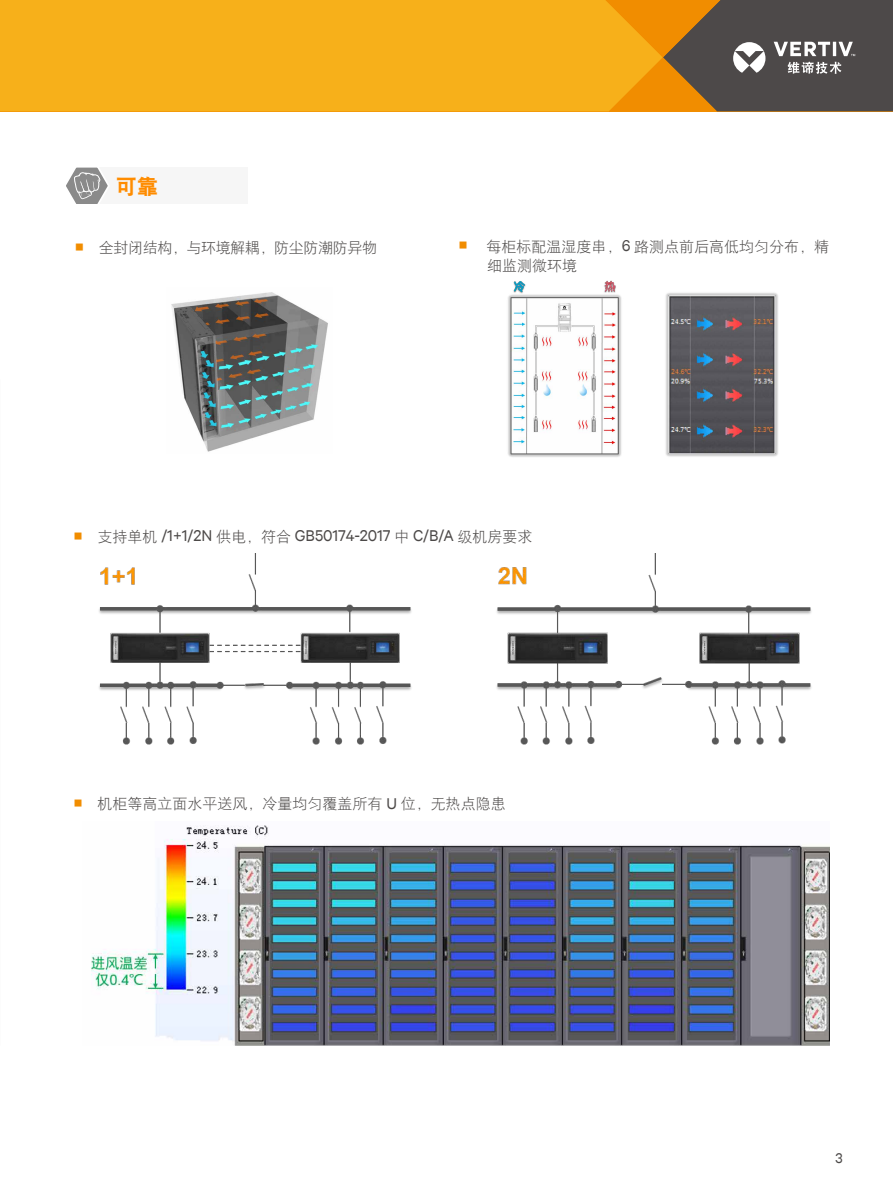
<style>
.page{position:relative;width:893px;height:1195px;background:#fff}
.page>*{position:absolute;margin:0;border:0;box-sizing:border-box;transform-origin:0 0}
.t1{font:21px "DFP Hei W9";color:#ff8c00}
.t2{font:15px/19.5px "DFP Hei W3";color:#4c4948}
.t3{font:15px "Calibre";color:#4c4948}
.t4{font:15px "DFP Hei W3";letter-spacing:-.025em;color:#4c4948}
.t5{font:13.5px "Calibre";color:#4c4948}
.s1{font-family:"Calibre"}
.s2{font-family:"DFP Hei W3"}
</style>
<div class="page">
<div style="left:0;top:0;width:593px;height:111px;background:#f7b01a"></div>
<svg style="left:593px;top:0;width:300px;height:111px;background:#8b6c3c"></svg>
<img style="left:99px;top:553px;width:313px;height:191px">
<img style="left:496px;top:553px;width:316px;height:191px">
<img style="left:91px;top:825px;width:738px;height:220px">
<img style="left:171px;top:292px;width:157px;height:160px">
<img style="left:508px;top:280px;width:270px;height:177px">
<div style="left:91px;top:168px;width:156px;height:36px;background:#f6f6f6"></div>
<svg style="left:66px;top:167px;width:42px;height:37px"></svg>
<h1 class="t1" style="left:116px;top:176px;width:43px">可靠</h1>
<p class="t4" style="left:99px;top:240px;width:280px">全封闭结构，与环境解耦，防尘防潮防异物</p>
<p class="t2" style="left:487px;top:237px;width:344px">每柜标配温湿度串，<span class="s1">6</span> 路测点前后高低均匀分布，精细监测微环境</p>
<p class="t3" style="left:98px;top:526px;width:436px"><span class="s2">支持单机</span> /1+1/2N <span class="s2">供电，符合</span> GB50174-2017 <span class="s2">中</span> C/B/A <span class="s2">级机房要求</span></p>
<p class="t2" style="left:98px;top:794px;width:410px">机柜等高立面水平送风，冷量均匀覆盖所有 <span class="s1">U</span> 位，无热点隐患</p>
<p class="t5" style="left:835px;top:1149px;width:9px">3</p>
</div>
